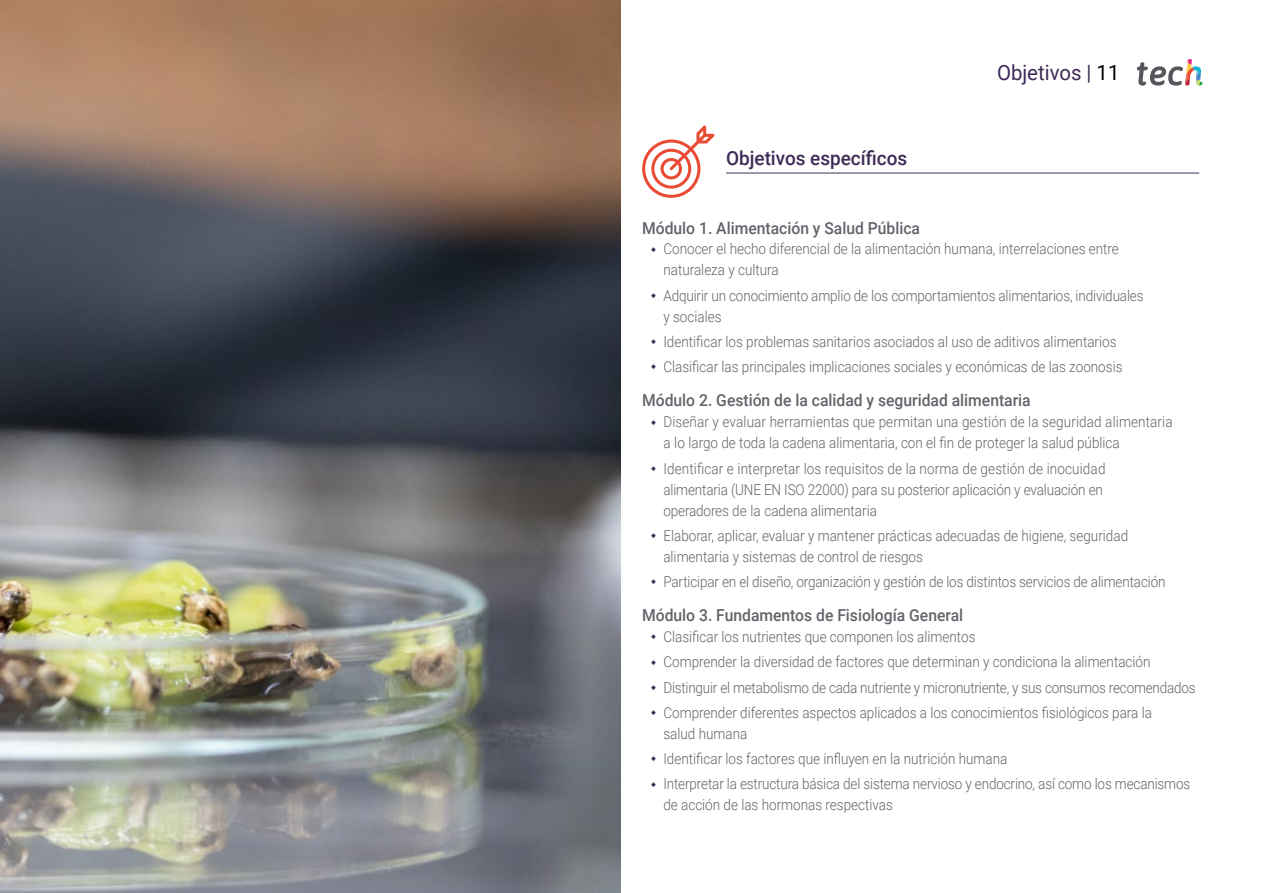
<style>
.page{position:relative;width:1263px;height:893px;background:#fff}
.page>*{position:absolute;margin:0;border:0;box-sizing:border-box;transform-origin:0 0}
.t1{font:21px "Roboto";color:#3e2b56}
.t2{font:500 19.5px "Roboto";color:#3e2b56}
.t3{font:500 16.5px "Roboto";color:#61646a;scale:.95 1}
.t4{font:300 15px/21px "Roboto";color:#61646a;scale:.9 1}
.s1{color:#000}
</style>
<div class="page">
<hr style="left:726px;top:173px;width:473px;height:1px;background:#3e2b56">
<svg style="left:642px;top:125px;width:72px;height:73px"></svg>
<svg style="left:1137px;top:59px;width:65px;height:27px"></svg>
<img style="left:0;top:0;width:621px;height:893px">
<h2 class="t2" style="left:726px;top:144px;width:183px">Objetivos específicos</h2>
<h1 class="t1" style="left:997px;top:57px;width:124px">Objetivos | <span class="s1">11</span></h1>
<p class="t3" style="left:642px;top:216px;width:294px">Módulo 1. Alimentación y Salud Pública</p>
<p class="t4" style="left:663px;top:238px;width:508px">Conocer el hecho diferencial de la alimentación humana, interrelaciones entre naturaleza y cultura</p>
<p class="t4" style="left:663px;top:284px;width:535px">Adquirir un conocimiento amplio de los comportamientos alimentarios, individuales y sociales</p>
<p class="t4" style="left:663px;top:328px;width:512px;line-height:25.2px">Identificar los problemas sanitarios asociados al uso de aditivos alimentarios<br>Clasificar las principales implicaciones sociales y económicas de las zoonosis</p>
<p class="t3" style="left:642px;top:389px;width:411px">Módulo 2. Gestión de la calidad y seguridad alimentaria</p>
<p class="t4" style="left:663px;top:411px;width:567px">Diseñar y evaluar herramientas que permitan una gestión de la seguridad alimentaria a lo largo de toda la cadena alimentaria, con el fin de proteger la salud pública</p>
<p class="t4" style="left:663px;top:457px;width:493px">Identificar e interpretar los requisitos de la norma de gestión de inocuidad alimentaria (UNE EN ISO 22000) para su posterior aplicación y evaluación en operadores de la cadena alimentaria</p>
<p class="t4" style="left:663px;top:524px;width:518px">Elaborar, aplicar, evaluar y mantener prácticas adecuadas de higiene, seguridad alimentaria y sistemas de control de riesgos</p>
<p class="t4" style="left:663px;top:571px;width:559px">Participar en el diseño, organización y gestión de los distintos servicios de alimentación</p>
<p class="t3" style="left:642px;top:604px;width:340px">Módulo 3. Fundamentos de Fisiología General</p>
<p class="t4" style="left:663px;top:624px;width:593px;line-height:25.2px">Clasificar los nutrientes que componen los alimentos<br>Comprender la diversidad de factores que determinan y condiciona la alimentación Distinguir el metabolismo de cada nutriente y micronutriente, y sus consumos recomendados Comprender diferentes aspectos aplicados a los conocimientos fisiológicos para la</p>
<p class="t4" style="left:663px;top:720px;width:587px;line-height:25.2px">salud humana<br>Identificar los factores que influyen en la nutrición humana<br>Interpretar la estructura básica del sistema nervioso y endocrino, así como los mecanismos</p>
<p class="t4" style="left:663px;top:794px;width:257px">de acción de las hormonas respectivas</p>
</div>
